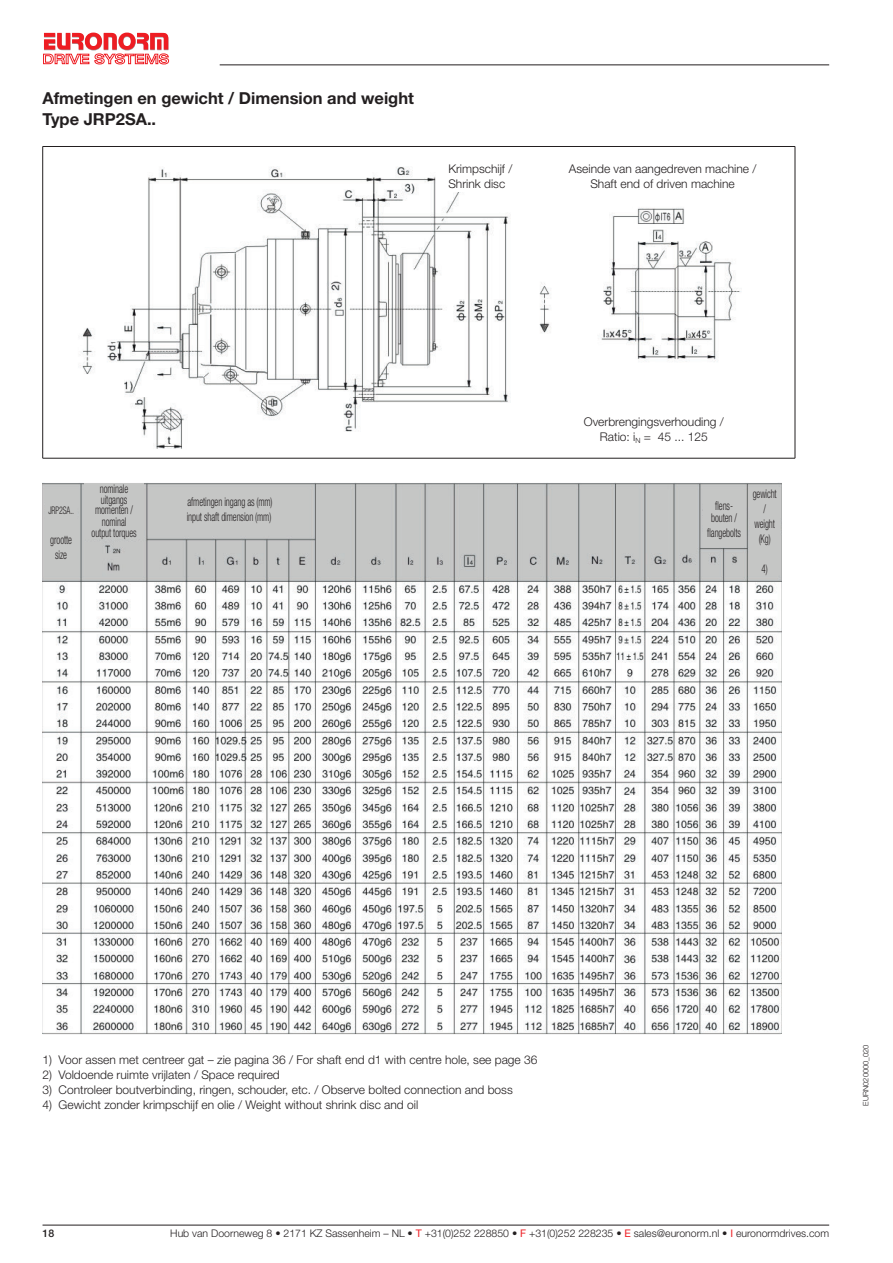
<style>
.page{position:relative;width:893px;height:1263px;background:#fff}
.page>*{position:absolute;margin:0;border:0;box-sizing:border-box;transform-origin:0 0}
.t1{font:700 16.5px/21px "Helvetica Neue LT Std";color:#231f20}
.t2{font:300 12px/15px "Helvetica Neue LT Std";color:#231f20;text-align:center}
.t3{font:300 condensed 12px/15px "Helvetica Neue LT Std";letter-spacing:-.01em;color:#231f20;text-align:center;scale:.75 1}
.t4{font:300 10.5px "Helvetica Neue LT Std";color:#231f20}
.t5{font:300 condensed 10.5px "Helvetica Neue LT Std";letter-spacing:-.01em;color:#231f20;scale:.75 1}
.t6{font:500 10.5px "Helvetica Neue LT Std";color:#231f20}
.t7{font:300 7.5px "Helvetica Neue LT Std";color:#231f20}
.s1{font-weight:400;color:#ee1d23}
</style>
<div class="page">
<hr style="left:220px;top:64px;width:609px;height:1px;background:#231f20">
<svg style="left:43px;top:33px;width:126px;height:31px"></svg>
<hr style="left:43px;top:1225px;width:786px;height:1px;background:#231f20">
<hr style="left:43px;top:146px;width:752px;height:1px;background:#231f20">
<hr style="left:42px;top:147px;width:1px;height:311px;background:#231f20">
<hr style="left:795px;top:147px;width:1px;height:311px;background:#231f20">
<hr style="left:43px;top:458px;width:752px;height:1px;background:#231f20">
<img style="left:80px;top:167px;width:662px;height:282px">
<div style="left:445px;top:161px;width:101px;height:30px;background:#fff"></div>
<div style="left:557px;top:151px;width:211px;height:51px;background:#fff"></div>
<div style="left:531px;top:408px;width:246px;height:42px;background:#fff"></div>
<hr style="left:43px;top:482px;width:738px;height:1px;background:#231f20">
<hr style="left:42px;top:483px;width:1px;height:550px;background:#231f20">
<hr style="left:43px;top:1033px;width:738px;height:1px;background:#231f20">
<img style="left:43px;top:483px;width:739px;height:550px">
<div style="left:151px;top:488px;width:156px;height:43px;background:#c5c6c5"></div>
<div style="left:45px;top:494px;width:32px;height:77px;background:#c5c6c5"></div>
<div style="left:84px;top:483px;width:60px;height:55px;background:#c5c6c5"></div>
<div style="left:703px;top:492px;width:43px;height:53px;background:#c5c6c5"></div>
<div style="left:750px;top:488px;width:30px;height:87px;background:#c5c6c5"></div>
<h1 class="t1" style="left:43px;top:88px;width:373px">Afmetingen en gewicht / Dimension and weight<br>Type JRP2SA..</h1>
<p class="t2" style="left:448px;top:161px;width:65px;text-align:left">Krimpschijf /<br>Shrink disc</p>
<p class="t2" style="left:569px;top:161px;width:189px">Aseinde van aangedreven machine /<br>Shaft end of driven machine</p>
<p class="t5" style="left:49px;top:504px;width:36px">JRP2SA..</p>
<p class="t3" style="left:50px;top:532px;width:31px">grootte size</p>
<p class="t3" style="left:95px;top:484px;width:52px;line-height:10.5px">nominale uitgangs momenten /</p>
<p class="t3" style="left:92px;top:517px;width:61px;line-height:10.5px">nominal output torques</p>
<p class="t3" style="left:187px;top:494px;width:116px;text-align:left">afmetingen ingang as (mm) input shaft dimension (mm)</p>
<p class="t2" style="left:584px;top:414px;width:142px">Overbrengingsverhouding /<br>Ratio: i<sub>N</sub> = 45 ... 125</p>
<p class="t3" style="left:711px;top:499px;width:36px;line-height:12px">flens&shy;bouten /</p>
<p class="t3" style="left:707px;top:525px;width:47px">flangebolts</p>
<p class="t3" style="left:753px;top:486px;width:34px">gewicht / weight (Kg)</p>
<p class="t3" style="left:762px;top:561px;width:10px">4)</p>
<p class="t2" style="left:43px;top:1052px;width:496px">1) Voor assen met centreer gat – zie pagina 36 / For shaft end d1 with centre hole, see page 36</p>
<p class="t2" style="left:43px;top:1067px;width:239px">2) Voldoende ruimte vrijlaten / Space required</p>
<p class="t2" style="left:43px;top:1082px;width:472px">3) Controleer boutverbinding, ringen, schouder, etc. / Observe bolted connection and boss</p>
<p class="t2" style="left:43px;top:1097px;width:377px">4) Gewicht zonder krimpschijf en olie / Weight without shrink disc and oil</p>
<p class="t7" style="left:861px;top:1106px;width:63px;rotate:-90deg">EURN020000_020</p>
<p class="t6" style="left:43px;top:1227px;width:13px">18</p>
<p class="t4" style="left:170px;top:1227px;width:660px">Hub van Doorneweg 8 • 2171 KZ Sassenheim – NL • <span class="s1">T</span> +31(0)252 228850 • <span class="s1">F</span> +31(0)252 228235 • <span class="s1">E</span> sales@euronorm.nl • <span class="s1">I</span> euronormdrives.com</p>
</div>
